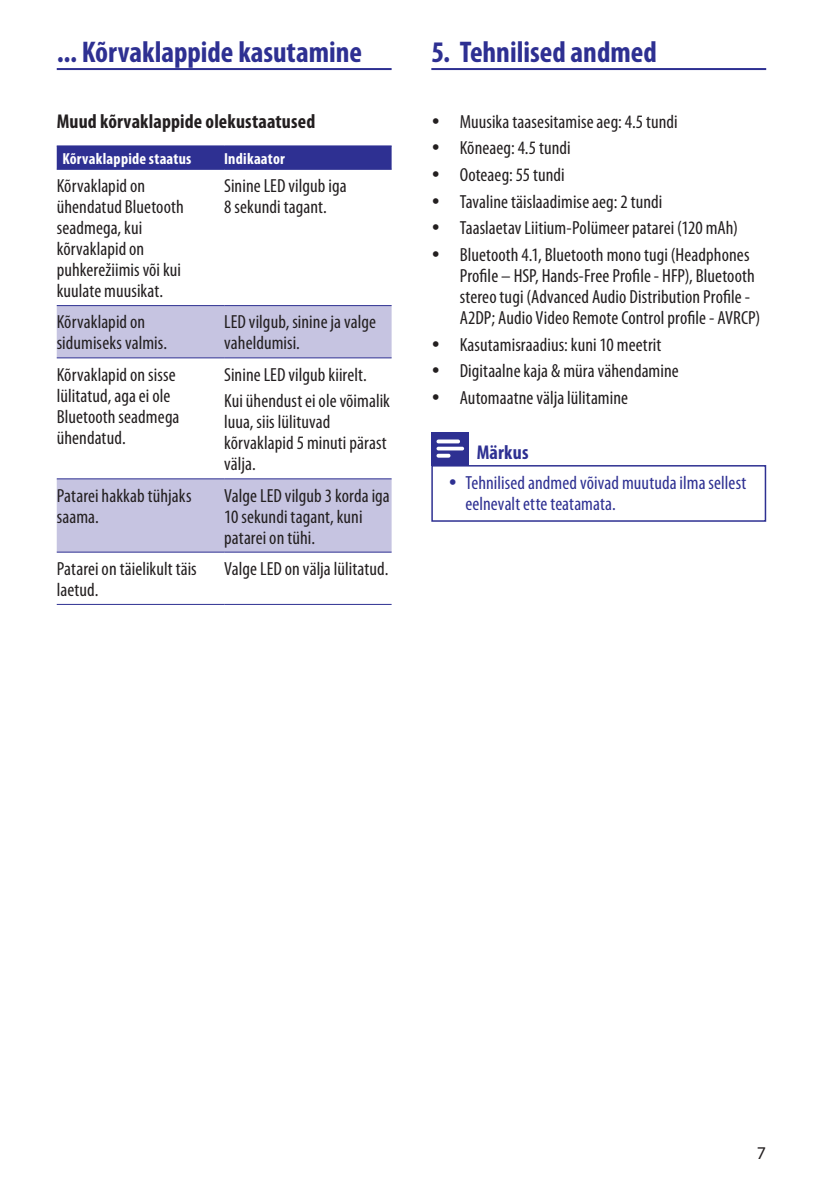
<style>
.page{position:relative;width:840px;height:1191px;background:#fff}
.page>*{position:absolute;margin:0;border:0;box-sizing:border-box;transform-origin:0 0}
.LIELAIS_VIRSRAKSTS_t{font:700 condensed 30px "Myriad Pro";color:#2e3092}
.LIELAIS_VIRSRAKSTS{font:700 condensed 30px "Myriad Pro";color:#2e3092}
.bolds{font:700 condensed 20px "Myriad Pro";letter-spacing:.01em;color:#231f20}
.KASTE{font:700 condensed 20px "Myriad Pro";letter-spacing:.01em;color:#2e3092}
.PARASTS{font:condensed 19px/21px "Myriad Pro";letter-spacing:.005em;color:#231f20}
.BULETETS{font:condensed 19px/21px "Myriad Pro";letter-spacing:.005em;color:#231f20}
.PIEZĪME{font:condensed 19px/21px "Myriad Pro";letter-spacing:.005em;color:#2e3092}
.t1{font:18px "Myriad Pro";color:#231f20}
.t2{font:700 condensed 16px "Myriad Pro";letter-spacing:.015em;color:#fff}
</style>
<div class="page">
<hr style="left:431px;top:68px;width:334px;height:2px;background:#2e3092">
<div style="left:57px;top:146px;width:334px;height:23px;background:#2e3092"></div>
<svg style="left:57px;top:306px;width:334px;height:245px;fill:#c6c4e1"></svg>
<hr style="left:57px;top:305px;width:167px;height:1px;background:#2e3092">
<hr style="left:224px;top:305px;width:167px;height:1px;background:#2e3092">
<hr style="left:57px;top:357px;width:167px;height:1px;background:#2e3092">
<hr style="left:224px;top:357px;width:167px;height:1px;background:#2e3092">
<hr style="left:57px;top:478px;width:167px;height:1px;background:#2e3092">
<hr style="left:224px;top:478px;width:167px;height:1px;background:#2e3092">
<hr style="left:57px;top:551px;width:167px;height:1px;background:#2e3092">
<hr style="left:224px;top:551px;width:167px;height:1px;background:#2e3092">
<hr style="left:57px;top:604px;width:167px;height:1px;background:#2e3092">
<hr style="left:224px;top:604px;width:167px;height:1px;background:#2e3092">
<hr style="left:57px;top:145px;width:167px;height:1px;background:#2e3092">
<hr style="left:224px;top:145px;width:167px;height:1px;background:#2e3092">
<hr style="left:57px;top:169px;width:167px;height:1px;background:#2e3092">
<hr style="left:224px;top:169px;width:167px;height:1px;background:#2e3092">
<hr style="left:57px;top:68px;width:334px;height:2px;background:#2e3092">
<div style="left:431px;top:465px;width:334px;height:57px;border:2px solid #2e3092"></div>
<div style="left:431px;top:431px;width:38px;height:34px;background:#2e3092"></div>
<svg style="left:436px;top:439px;width:28px;height:18px"></svg>
<p class="LIELAIS_VIRSRAKSTS_t" style="left:57px;top:33px;width:306px">... Kõrvaklappide kasutamine</p>
<p class="bolds" style="left:57px;top:109px;width:260px">Muud kõrvaklappide olekustaatused</p>
<p class="t2" style="left:62px;top:148px;width:130px">Kõrvaklappide staatus</p>
<p class="t2" style="left:224px;top:148px;width:62px">Indikaator</p>
<p class="PARASTS" style="left:57px;top:175px;width:128px">Kõrvaklapid on ühendatud Bluetooth seadmega, kui kõrvaklapid on puhkerežiimis või kui kuulate muusikat.</p>
<p class="PARASTS" style="left:224px;top:175px;width:124px">Sinine LED vilgub iga<br>8 sekundi tagant.</p>
<p class="PARASTS" style="left:57px;top:311px;width:112px">Kõrvaklapid on sidumiseks valmis.</p>
<p class="PARASTS" style="left:224px;top:311px;width:153px">LED vilgub, sinine ja valge vaheldumisi.</p>
<p class="PARASTS" style="left:57px;top:363px;width:124px">Kõrvaklapid on sisse lülitatud, aga ei ole<br>Bluetooth seadmega ühendatud.</p>
<p class="PARASTS" style="left:224px;top:363px;width:144px">Sinine LED vilgub kiirelt.</p>
<p class="PARASTS" style="left:224px;top:390px;width:167px">Kui ühendust ei ole võimalik luua, siis lülituvad kõrvaklapid 5 minuti pärast välja.</p>
<p class="PARASTS" style="left:57px;top:484px;width:136px">Patarei hakkab tühjaks saama.</p>
<p class="PARASTS" style="left:224px;top:484px;width:167px">Valge LED vilgub 3 korda iga<br>10 sekundi tagant, kuni patarei on tühi.</p>
<p class="PARASTS" style="left:57px;top:558px;width:141px">Patarei on täielikult täis laetud.</p>
<p class="PARASTS" style="left:224px;top:558px;width:166px">Valge LED on välja lülitatud.</p>
<p class="LIELAIS_VIRSRAKSTS" style="left:431px;top:33px;width:227px">5. Tehnilised andmed</p>
<p class="BULETETS" style="left:459px;top:111px;width:219px">Muusika taasesitamise aeg: 4.5 tundi</p>
<p class="BULETETS" style="left:459px;top:137px;width:112px">Kõneaeg: 4.5 tundi</p>
<p class="BULETETS" style="left:459px;top:164px;width:106px">Ooteaeg: 55 tundi</p>
<p class="BULETETS" style="left:459px;top:191px;width:204px">Tavaline täislaadimise aeg: 2 tundi</p>
<p class="BULETETS" style="left:459px;top:217px;width:279px">Taaslaetav Liitium-Polümeer patarei (120 mAh)</p>
<p class="BULETETS" style="left:459px;top:244px;width:302px">Bluetooth 4.1, Bluetooth mono tugi (Headphones Profile – HSP, Hands-Free Profile - HFP), Bluetooth stereo tugi (Advanced Audio Distribution Profile - A2DP; Audio Video Remote Control profile - AVRCP)</p>
<p class="BULETETS" style="left:459px;top:334px;width:203px">Kasutamisraadius: kuni 10 meetrit</p>
<p class="BULETETS" style="left:459px;top:360px;width:220px">Digitaalne kaja &amp; müra vähendamine</p>
<p class="BULETETS" style="left:459px;top:387px;width:170px">Automaatne välja lülitamine</p>
<p class="KASTE" style="left:476px;top:439px;width:53px">Märkus</p>
<p class="PIEZĪME" style="left:465px;top:471px;width:282px">Tehnilised andmed võivad muutuda ilma sellest eelnevalt ette teatamata.</p>
<p class="t1" style="left:756px;top:1142px;width:11px">7</p>
</div>
